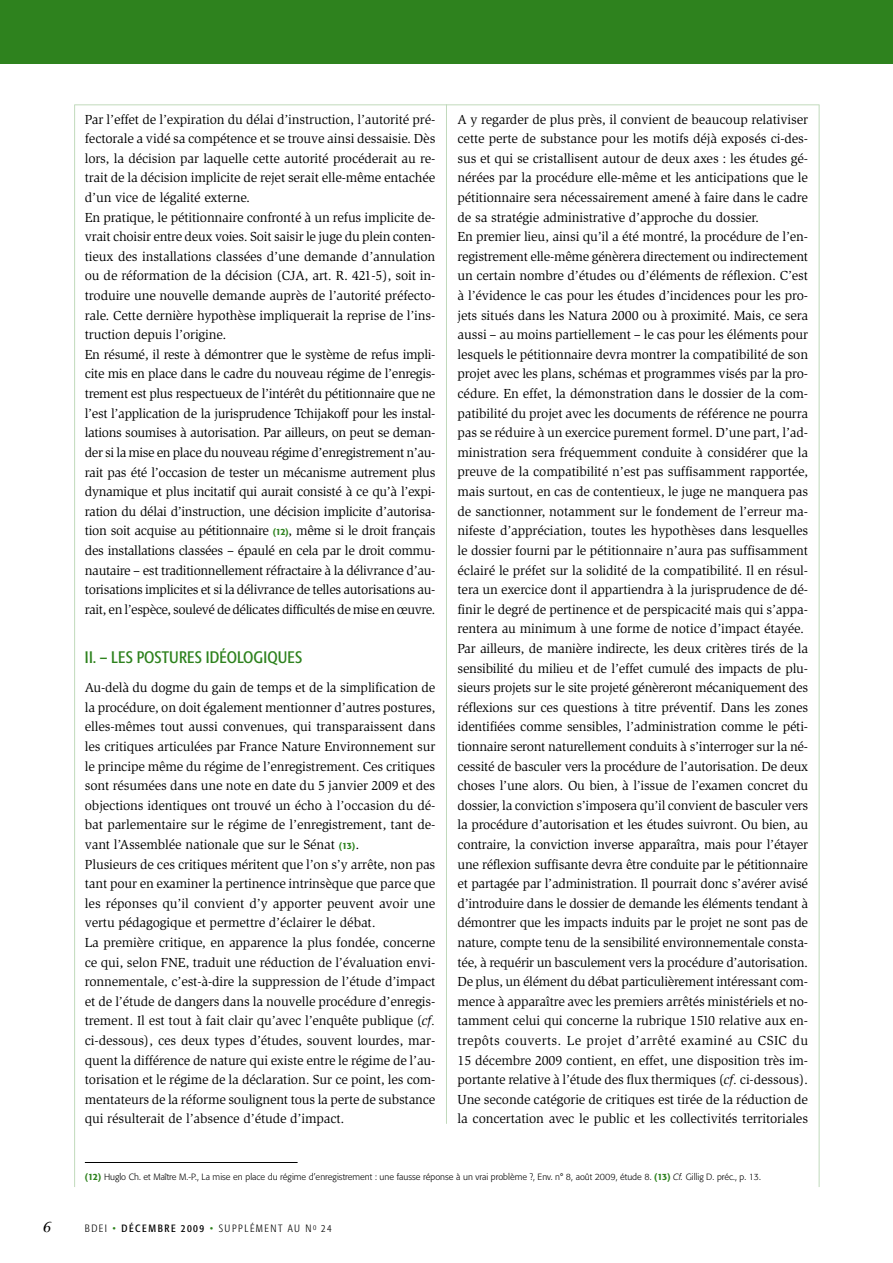
<style>
.page{position:relative;width:893px;height:1263px;background:#fff}
.page>*{position:absolute;margin:0;border:0;box-sizing:border-box;transform-origin:0 0}
.t1{font:condensed 16.5px "Formata";color:#2e821e}
.t2{font:700 16.5px "Isadora";color:#000}
.t3{font:13.5px/19.6px "Slimbach";letter-spacing:-.01em;color:#000}
.t4{font:300 condensed 10.5px "Formata";letter-spacing:.14em;color:#000}
.t5{font:300 9px "Formata";color:#000}
.s1{font-family:"Formata";font-weight:500;font-size:9px;color:#2e821e}
.s2{font-style:italic}
.s3{font-weight:500;color:#2e821e}
.s4{color:#2e821e}
.s5{font-weight:400}
</style>
<div class="page">
<hr style="left:446px;top:104px;width:1px;height:1020px;background:#c1dabc">
<hr style="left:74px;top:105px;width:1px;height:1082px;background:#c1dabc">
<hr style="left:74px;top:104px;width:745px;height:1px;background:#c1dabc">
<hr style="left:818px;top:105px;width:1px;height:1082px;background:#c1dabc">
<div style="left:0;top:0;width:892px;height:64px;background:#2e821e"></div>
<hr style="left:85px;top:1162px;width:212px;height:1px;background:#000">
<p class="t3" style="left:85px;top:110px;width:352px">Par l’effet de l’expiration du délai d’instruction, l’autorité pré&shy;fectorale a vidé sa compétence et se trouve ainsi dessaisie. Dès lors, la décision par laquelle cette autorité procéderait au re&shy;trait de la décision implicite de rejet serait elle-même entachée d’un vice de légalité externe.<br>En pratique, le pétitionnaire confronté à un refus implicite de&shy;vrait choisir entre deux voies. Soit saisir le juge du plein conten&shy;tieux des installations classées d’une demande d’annulation ou de réformation de la décision (CJA, art. R. 421-5), soit in&shy;troduire une nouvelle demande auprès de l’autorité préfecto&shy;rale. Cette dernière hypothèse impliquerait la reprise de l’ins&shy;truction depuis l’origine.<br>En résumé, il reste à démontrer que le système de refus impli&shy;cite mis en place dans le cadre du nouveau régime de l’enregis&shy;trement est plus respectueux de l’intérêt du pétitionnaire que ne l’est l’application de la jurisprudence Tchijakoff pour les instal&shy;lations soumises à autorisation. Par ailleurs, on peut se deman&shy;der si la mise en place du nouveau régime d’enregistrement n’au&shy;rait pas été l’occasion de tester un mécanisme autrement plus dynamique et plus incitatif qui aurait consisté à ce qu’à l’expi&shy;ration du délai d’instruction, une décision implicite d’autorisa&shy;tion soit acquise au pétitionnaire <span class="s1">(12)</span>, même si le droit français des installations classées – épaulé en cela par le droit commu&shy;nautaire – est traditionnellement réfractaire à la délivrance d’au&shy;torisations implicites et si la délivrance de telles autorisations au&shy;rait, en l’espèce, soulevé de délicates difficultés de mise en œuvre.</p>
<p class="t1" style="left:85px;top:650px;width:219px">II. – LES POSTURES IDÉOLOGIQUES</p>
<p class="t3" style="left:85px;top:679px;width:352px">Au-delà du dogme du gain de temps et de la simplification de la procédure, on doit également mentionner d’autres postures, elles-mêmes tout aussi convenues, qui transparaissent dans les critiques articulées par France Nature Environnement sur le principe même du régime de l’enregistrement. Ces critiques sont résumées dans une note en date du 5 janvier 2009 et des objections identiques ont trouvé un écho à l’occasion du dé&shy;bat parlementaire sur le régime de l’enregistrement, tant de&shy;vant l’Assemblée nationale que sur le Sénat <span class="s1">(13)</span>.<br>Plusieurs de ces critiques méritent que l’on s’y arrête, non pas tant pour en examiner la pertinence intrinsèque que parce que les réponses qu’il convient d’y apporter peuvent avoir une vertu pédagogique et permettre d’éclairer le débat.<br>La première critique, en apparence la plus fondée, concerne ce qui, selon FNE, traduit une réduction de l’évaluation envi&shy;ronnementale, c’est-à-dire la suppression de l’étude d’impact et de l’étude de dangers dans la nouvelle procédure d’enregis&shy;trement. Il est tout à fait clair qu’avec l’enquête publique (<span class="s2">cf. </span>ci-dessous), ces deux types d’études, souvent lourdes, mar&shy;quent la différence de nature qui existe entre le régime de l’au&shy;torisation et le régime de la déclaration. Sur ce point, les com&shy;mentateurs de la réforme soulignent tous la perte de substance qui résulterait de l’absence d’étude d’impact.</p>
<p class="t3" style="left:457px;top:110px;width:352px">A y regarder de plus près, il convient de beaucoup relativiser cette perte de substance pour les motifs déjà exposés ci-des&shy;sus et qui se cristallisent autour de deux axes : les études gé&shy;nérées par la procédure elle-même et les anticipations que le pétitionnaire sera nécessairement amené à faire dans le cadre de sa stratégie administrative d’approche du dossier.<br>En premier lieu, ainsi qu’il a été montré, la procédure de l’en&shy;registrement elle-même génèrera directement ou indirectement un certain nombre d’études ou d’éléments de réflexion. C’est à l’évidence le cas pour les études d’incidences pour les pro&shy;jets situés dans les Natura 2000 ou à proximité. Mais, ce sera aussi – au moins partiellement – le cas pour les éléments pour lesquels le pétitionnaire devra montrer la compatibilité de son projet avec les plans, schémas et programmes visés par la pro&shy;cédure. En effet, la démonstration dans le dossier de la com&shy;patibilité du projet avec les documents de référence ne pourra pas se réduire à un exercice purement formel. D’une part, l’ad&shy;ministration sera fréquemment conduite à considérer que la preuve de la compatibilité n’est pas suffisamment rapportée, mais surtout, en cas de contentieux, le juge ne manquera pas de sanctionner, notamment sur le fondement de l’erreur ma&shy;nifeste d’appréciation, toutes les hypothèses dans lesquelles le dossier fourni par le pétitionnaire n’aura pas suffisamment éclairé le préfet sur la solidité de la compatibilité. Il en résul&shy;tera un exercice dont il appartiendra à la jurisprudence de dé&shy;finir le degré de pertinence et de perspicacité mais qui s’appa&shy;rentera au minimum à une forme de notice d’impact étayée.<br>Par ailleurs, de manière indirecte, les deux critères tirés de la sensibilité du milieu et de l’effet cumulé des impacts de plu&shy;sieurs projets sur le site projeté génèreront mécaniquement des réflexions sur ces questions à titre préventif. Dans les zones identifiées comme sensibles, l’administration comme le péti&shy;tionnaire seront naturellement conduits à s’interroger sur la né&shy;cessité de basculer vers la procédure de l’autorisation. De deux choses l’une alors. Ou bien, à l’issue de l’examen concret du dossier, la conviction s’imposera qu’il convient de basculer vers la procédure d’autorisation et les études suivront. Ou bien, au contraire, la conviction inverse apparaîtra, mais pour l’étayer une réflexion suffisante devra être conduite par le pétitionnaire et partagée par l’administration. Il pourrait donc s’avérer avisé d’introduire dans le dossier de demande les éléments tendant à démontrer que les impacts induits par le projet ne sont pas de nature, compte tenu de la sensibilité environnementale consta&shy;tée, à requérir un basculement vers la procédure d’autorisation.<br>De plus, un élément du débat particulièrement intéressant com&shy;mence à apparaître avec les premiers arrêtés ministériels et no&shy;tamment celui qui concerne la rubrique 1510 relative aux en&shy;trepôts couverts. Le projet d’arrêté examiné au CSIC du 15 décembre 2009 contient, en effet, une disposition très im&shy;portante relative à l’étude des flux thermiques (<span class="s2">cf.</span> ci-dessous).<br>Une seconde catégorie de critiques est tirée de la réduction de la concertation avec le public et les collectivités territoriales</p>
<p class="t5" style="left:85px;top:1173px;width:677px"><span class="s3">(12)</span> Huglo Ch. et Maître M.-P., La mise en place du régime d’enregistrement : une fausse réponse à un vrai problème ?, Env. n° 8, août 2009, étude 8. <span class="s3">(13)</span> <span class="s2">Cf.</span> Gillig D. préc., p. 13.</p>
<p class="t2" style="left:42px;top:1220px;width:11px">6</p>
<p class="t4" style="left:85px;top:1224px;width:248px">BDEI <span class="s4">•</span> <span class="s5">DÉCEMBRE 2009</span> <span class="s4">•</span> SUPPLÉMENT AU N<sup>0</sup> 24</p>
</div>
